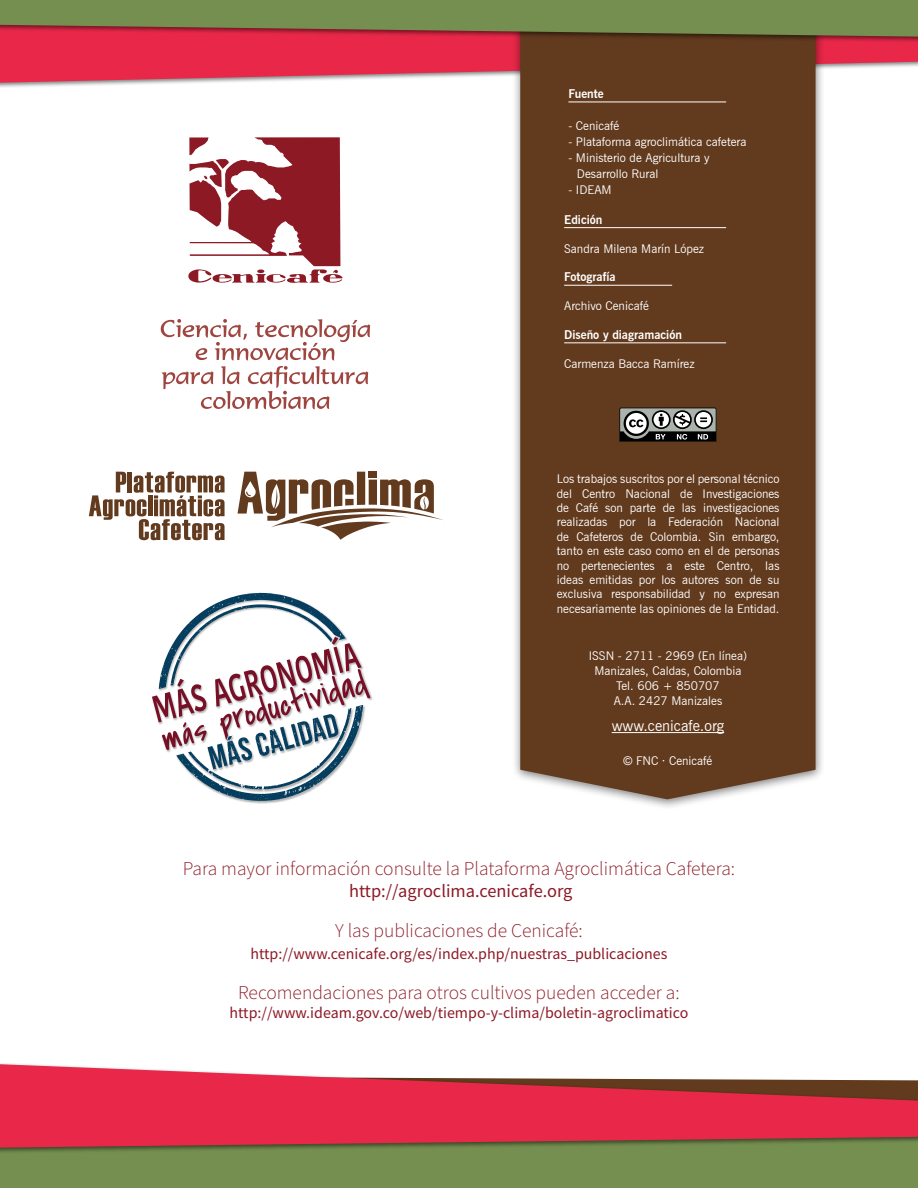
<style>
.page{position:relative;width:918px;height:1188px;background:#fff}
.page>*{position:absolute;margin:0;border:0;box-sizing:border-box;transform-origin:0 0}
.t1{font:300 19.5px "Source Sans Pro";color:#8d1925}
.t2{font:18.3px "Source Sans Pro";color:#8d1925}
.t3{font:15.9px "Source Sans Pro";color:#8d1925}
.t4{font:15px "News Gothic BT";color:#fff}
.t5{font:12px/14.4px "News Gothic BT";color:#fff;text-align:center}
.t6{font:700 12px "News Gothic BT";color:#fff}
.s1{font-family:"Arial"}
</style>
<div class="page">
<div style="left:0;top:0;width:918px;height:89px;background:#000;opacity:.5"></div>
<svg style="left:0;top:43px;width:918px;height:40px;background:#e74e68"></svg>
<div style="left:0;top:1110px;width:918px;height:78px;background:#758f50"></div>
<div style="left:0;top:1062px;width:918px;height:92px;background:#000;opacity:.5"></div>
<svg style="left:0;top:1064px;width:918px;height:84px;fill:#e92849"></svg>
<div style="left:511px;top:0;width:314px;height:810px;background:#000;opacity:.5"></div>
<div style="left:520px;top:43px;width:296px;height:756px;background:#623a1d"></div>
<hr style="left:612px;top:732px;width:112px;height:1px;background:#fff">
<hr style="left:568px;top:102px;width:158px;height:1px;background:#fff">
<hr style="left:564px;top:227px;width:162px;height:1px;background:#fff">
<hr style="left:564px;top:285px;width:108px;height:1px;background:#fff">
<hr style="left:564px;top:342px;width:162px;height:1px;background:#fff">
<div style="left:0;top:0;width:918px;height:43px;background:#000;opacity:.5"></div>
<svg style="left:0;top:0;width:918px;height:37px;background:#7e7c4b"></svg>
<svg style="left:188px;top:137px;width:155px;height:146px"></svg>
<svg style="left:162px;top:366px;width:206px;height:43px"></svg>
<svg style="left:161px;top:319px;width:209px;height:41px"></svg>
<svg style="left:89px;top:472px;width:136px;height:68px"></svg>
<svg style="left:238px;top:472px;width:205px;height:68px"></svg>
<svg style="left:152px;top:593px;width:218px;height:208px"></svg>
<svg style="left:619px;top:408px;width:98px;height:34px"></svg>
<p class="t6" style="left:568px;top:87px;width:37px">Fuente</p>
<p class="t5" style="left:568px;top:118px;width:52px">- Cenicafé</p>
<p class="t5" style="left:568px;top:134px;width:179px">- Plataforma agroclimática cafetera</p>
<p class="t5" style="left:577px;top:150px;width:134px;line-height:15.9px;text-align:left;text-indent:-9px">- Ministerio de Agricultura y<br>Desarrollo Rural</p>
<p class="t5" style="left:568px;top:182px;width:45px">- IDEAM</p>
<p class="t6" style="left:564px;top:212px;width:40px">Edición</p>
<p class="t5" style="left:564px;top:241px;width:141px">Sandra Milena Marín López</p>
<p class="t6" style="left:564px;top:270px;width:53px">Fotografía</p>
<p class="t5" style="left:564px;top:299px;width:86px">Archivo Cenicafé</p>
<p class="t6" style="left:564px;top:328px;width:119px">Diseño y diagramación</p>
<p class="t5" style="left:564px;top:356px;width:132px">Carmenza Bacca Ramírez</p>
<p class="t5" style="left:557px;top:472px;width:224px;text-align:justify">Los trabajos suscritos por el personal técnico del Centro Nacional de Investigaciones de Café son parte de las investigaciones realizadas por la Federación Nacional de Cafeteros de Colombia. Sin embargo, tanto en este caso como en el de personas no pertenecientes a este Centro, las ideas emitidas por los autores son de su exclusiva responsabilidad y no expresan necesariamente las opiniones de la Entidad.</p>
<p class="t5" style="left:589px;top:649px;width:160px">ISSN - 2711 - 2969 (En línea)<br>Manizales, Caldas, Colombia<br>Tel. 606 + 850707<br>A.A. 2427 Manizales</p>
<p class="t4" style="left:612px;top:717px;width:114px">www.cenicafe.org</p>
<p class="t5" style="left:624px;top:753px;width:90px"><span class="s1">©</span> FNC · Cenicafé</p>
<h1 class="t1" style="left:183px;top:856px;width:554px">Para mayor información consulte la Plataforma Agroclimática Cafetera:</h1>
<h2 class="t2" style="left:349px;top:879px;width:225px">http://agroclima.cenicafe.org</h2>
<h1 class="t1" style="left:335px;top:918px;width:249px">Y las publicaciones de Cenicafé:</h1>
<h3 class="t3" style="left:251px;top:944px;width:418px">http://www.cenicafe.org/es/index.php/nuestras_publicaciones</h3>
<h1 class="t1" style="left:238px;top:980px;width:443px">Recomendaciones para otros cultivos pueden acceder a:</h1>
<h3 class="t3" style="left:230px;top:1003px;width:460px">http://www.ideam.gov.co/web/tiempo-y-clima/boletin-agroclimatico</h3>
</div>
